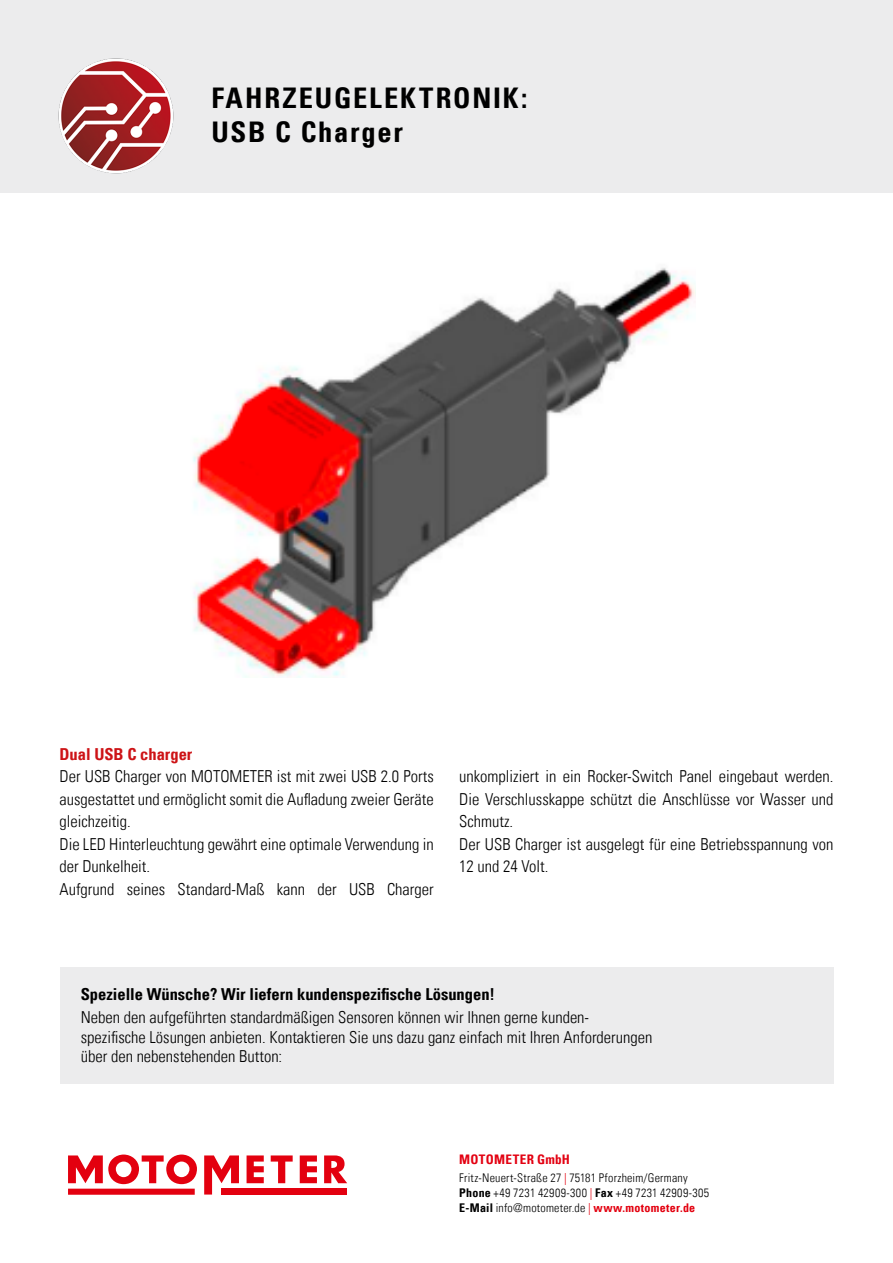
<style>
.page{position:relative;width:893px;height:1263px;background:#fff}
.page>*{position:absolute;margin:0;border:0;box-sizing:border-box;transform-origin:0 0}
.t1{font:700 condensed 28.5px/34.2px "Univers LT";letter-spacing:.06em;color:#000}
.t2{font:300 condensed 16.5px/22.5px "Univers LT";color:#000}
.t3{font:700 condensed 16.5px "Univers LT";color:#000}
.t4{font:700 condensed 16.5px "Univers LT";color:#cd1316}
.t5{font:700 condensed 13.2px "Univers LT";letter-spacing:.02em;color:#e30111}
.t6{font:300 condensed 12px/15px "Univers LT";letter-spacing:.02em;color:#000}
.s1{color:#e3000f}
.s2{font-weight:700}
.s3{font-weight:700;color:#e3000f}
</style>
<div class="page">
<div style="left:0;top:0;width:893px;height:192px;background:#ececed"></div>
<div style="left:68px;top:1188px;width:127px;height:7px;background:#e3000f"></div>
<div style="left:222px;top:1188px;width:125px;height:7px;background:#e3000f"></div>
<svg style="left:204px;top:1155px;width:35px;height:39px"></svg>
<svg style="left:68px;top:1154px;width:129px;height:30px"></svg>
<svg style="left:247px;top:1155px;width:17px;height:28px"></svg>
<svg style="left:271px;top:1155px;width:22px;height:28px"></svg>
<svg style="left:300px;top:1155px;width:17px;height:28px"></svg>
<svg style="left:324px;top:1155px;width:23px;height:28px"></svg>
<img style="left:58px;top:58px;width:116px;height:116px">
<img style="left:193px;top:267px;width:502px;height:410px">
<div style="left:60px;top:967px;width:773px;height:116px;background:#ececed"></div>
<h1 class="t1" style="left:211px;top:81px;width:318px">FAHRZEUGELEKTRONIK:<br>USB C Charger</h1>
<p class="t4" style="left:60px;top:743px;width:134px">Dual USB C charger</p>
<p class="t2" style="left:60px;top:765px;width:376px">Der USB Charger von MOTOMETER ist mit zwei USB 2.0 Ports ausgestattet und ermöglicht somit die Aufladung zweier Geräte gleichzeitig.<br>Die LED Hinterleuchtung gewährt eine optimale Verwendung in der Dunkelheit.<br>Aufgrund seines Standard-Maß kann der USB Charger</p>
<p class="t2" style="left:459px;top:765px;width:376px">unkompliziert in ein Rocker-Switch Panel eingebaut werden.<br>Die Verschlusskappe schützt die Anschlüsse vor Wasser und Schmutz.<br>Der USB Charger ist ausgelegt für eine Betriebsspannung von 12 und 24 Volt.</p>
<p class="t3" style="left:81px;top:984px;width:416px">Spezielle Wünsche? Wir liefern kundenspezifische Lösungen!</p>
<p class="t2" style="left:81px;top:1008px;width:573px;line-height:19.5px">Neben den aufgeführten standardmäßigen Sensoren können wir Ihnen gerne kunden&shy;spezifische Lösungen anbieten. Kontaktieren Sie uns dazu ganz einfach mit Ihren Anforderungen über den nebenstehenden Button:</p>
<p class="t5" style="left:459px;top:1151px;width:112px">MOTOMETER GmbH</p>
<p class="t6" style="left:459px;top:1170px;width:251px">Fritz-Neuert-Straße 27 <span class="s1">|</span> 75181 Pforzheim/Germany<br><span class="s2">Phone</span> +49 7231 42909-300 <span class="s1">|</span> <span class="s2">Fax</span> +49 7231 42909-305<br><span class="s2">E-Mail</span> info@motometer.de <span class="s1">|</span> <span class="s3">www.motometer.de</span></p>
</div>
